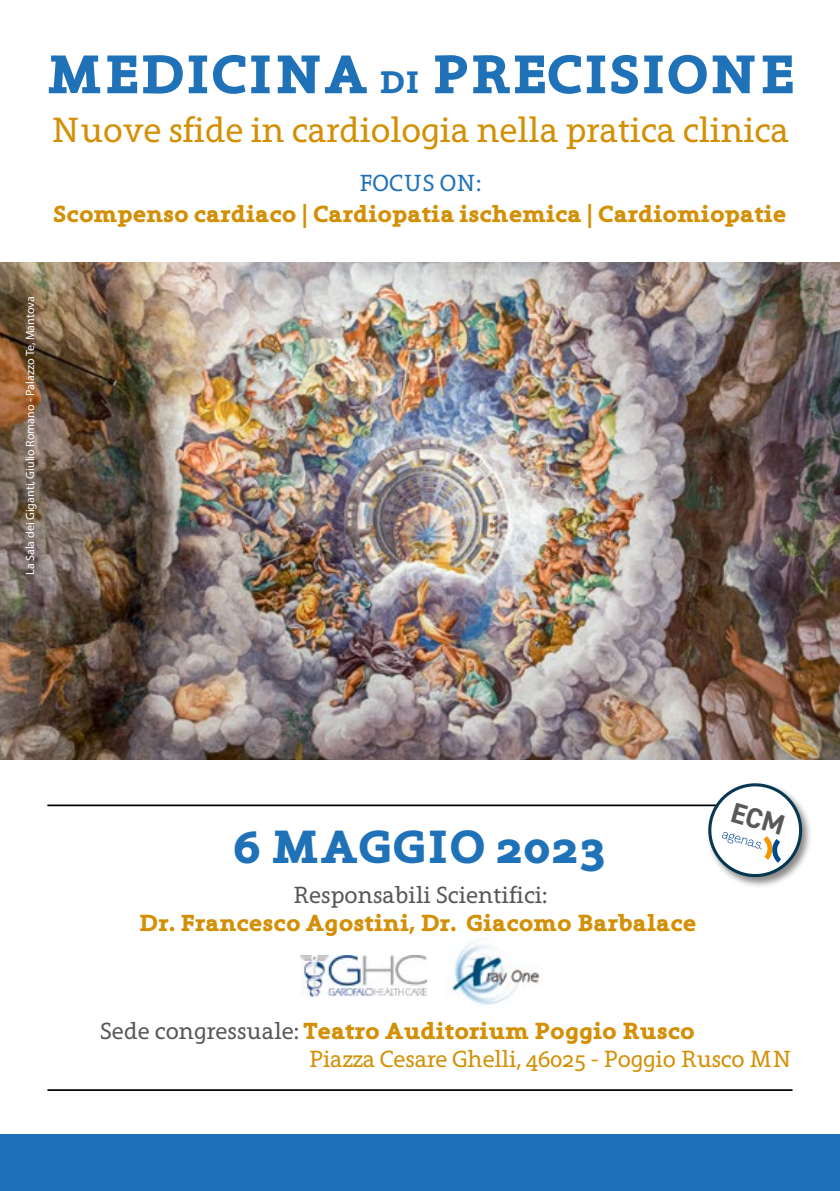
<style>
.page{position:relative;width:840px;height:1191px;background:#fff}
.page>*{position:absolute;margin:0;border:0;box-sizing:border-box;transform-origin:0 0}
.t1{font:700 56px "Grandesign Neue Serif";letter-spacing:-.005em;color:#1f71b8}
.t2{font:700 48px "Grandesign Neue Serif";color:#1f71b8}
.t3{font:36px "Grandesign Neue Serif";letter-spacing:-.005em;color:#d39006}
.t4{font:700 24px "Grandesign Neue Serif";color:#d39006}
.t5{font:24px/28px "Grandesign Neue Serif";letter-spacing:-.01em;color:#d39006}
.t6{font:24px "Grandesign Neue Serif";color:#575756}
.t7{font:24px "Grandesign Neue Serif";color:#1f71b8}
.t8{font:12px "Myriad Pro";color:#fff}
.s1{font-size:32px}
.s2{color:#575756}
.s3{font-weight:700}
</style>
<div class="page">
<div style="left:0;top:1134px;width:839px;height:57px;background:#1d71b8"></div>
<img style="left:0;top:262px;width:839px;height:497px">
<hr style="left:48px;top:804px;width:743px;height:2px;background:#000">
<hr style="left:48px;top:1089px;width:743px;height:2px;background:#000">
<img style="left:300px;top:955px;width:126px;height:41px">
<img style="left:446px;top:940px;width:94px;height:65px">
<img style="left:703px;top:804px;width:107px;height:82px">
<svg style="left:704px;top:783px;width:101px;height:97px"></svg>
<h1 class="t1" style="left:46px;top:43px;width:750px">MEDICINA <span class="s1">DI</span> PRECISIONE</h1>
<h3 class="t3" style="left:51px;top:109px;width:739px">Nuove sfide in cardiologia nella pratica clinica</h3>
<p class="t7" style="left:358px;top:169px;width:124px">FOCUS ON:</p>
<p class="t4" style="left:53px;top:200px;width:734px">Scompenso cardiaco | Cardiopatia ischemica | Cardiomiopatie</p>
<p class="t8" style="left:23px;top:575px;width:280px;rotate:-90deg">La Sala dei Giganti, Giulio Romano - Palazzo Te, Mantova</p>
<h2 class="t2" style="left:233px;top:819px;width:375px">6 MAGGIO 2023</h2>
<p class="t6" style="left:292px;top:881px;width:256px">Responsabili Scientifici:</p>
<p class="t4" style="left:139px;top:909px;width:559px">Dr. Francesco Agostini, Dr. Giacomo Barbalace</p>
<p class="t5" style="left:308px;top:1017px;width:485px;text-indent:-208px"><span class="s2">Sede congressuale:</span> <span class="s3">Teatro Auditorium Poggio Rusco<br></span>Piazza Cesare Ghelli, 46025 - Poggio Rusco MN</p>
</div>
